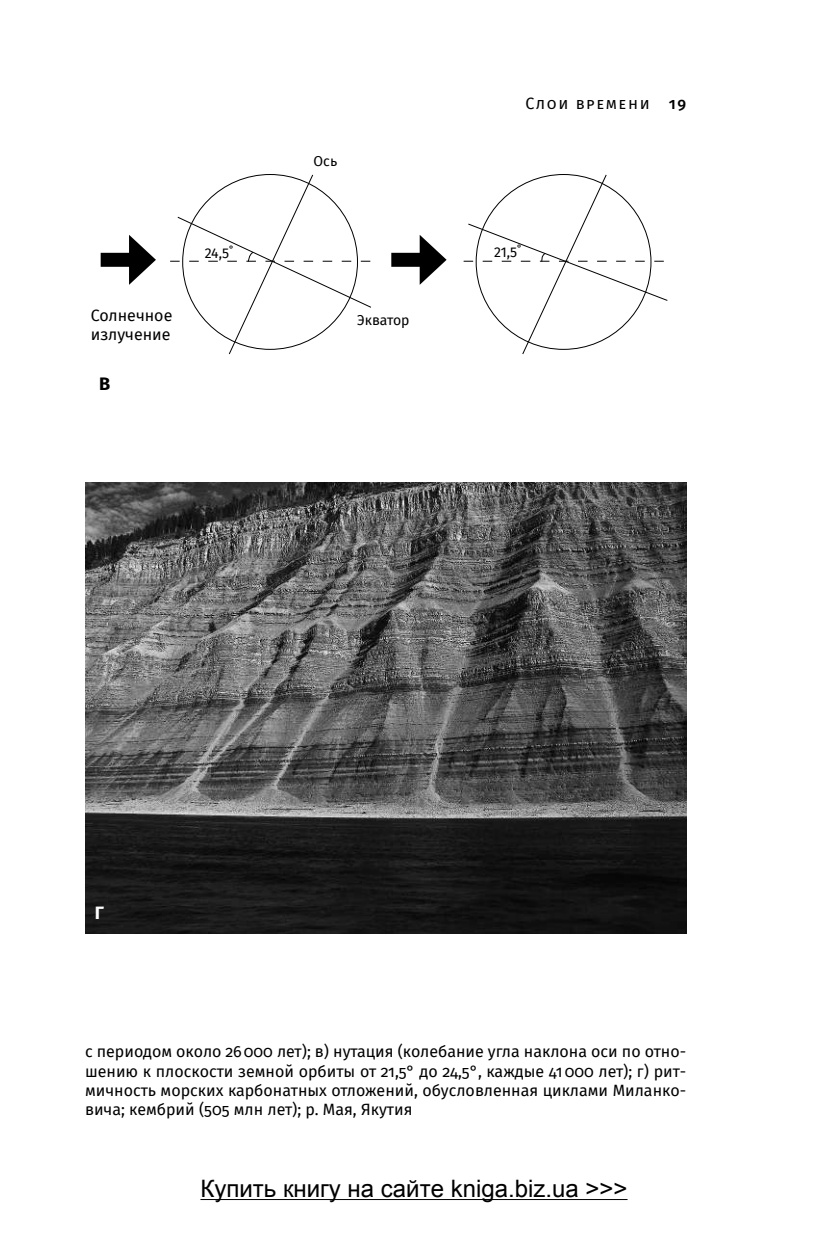
<style>
.page{position:relative;width:828px;height:1248px;background:#fff}
.page>*{position:absolute;margin:0;border:0;box-sizing:border-box;transform-origin:0 0}
.t1{font:24px "Arial";color:#000}
.t2{font:700 18px "Fira Sans";color:#000}
.t3{font:700 18px "Fira Sans";color:#fff}
.t4{font:16px/19.2px "Fira Sans";color:#000}
.t5{font:14px "Fira Sans";letter-spacing:-.005em;color:#000}
.s1{font-weight:500}
</style>
<div class="page">
<svg style="left:170px;top:174px;width:201px;height:181px"></svg>
<svg style="left:463px;top:174px;width:205px;height:180px"></svg>
<div style="left:101px;top:253px;width:39px;height:14px;background:#000"></div>
<svg style="left:129px;top:235px;width:27px;height:50px"></svg>
<div style="left:391px;top:253px;width:39px;height:14px;background:#000"></div>
<svg style="left:420px;top:235px;width:26px;height:50px"></svg>
<img style="left:85px;top:482px;width:601px;height:450px">
<hr style="left:200px;top:1198px;width:427px;height:1px;background:#000">
<p class="t5" style="left:314px;top:153px;width:25px">Ось</p>
<p class="t4" style="left:525px;top:94px;width:162px">Слои времени <span class="s1">19</span></p>
<p class="t4" style="left:91px;top:306px;width:83px">Солнечное излучение</p>
<p class="t2" style="left:99px;top:373px;width:13px">В</p>
<p class="t5" style="left:205px;top:244px;width:30px">24,5˚</p>
<p class="t5" style="left:494px;top:244px;width:29px">21,5˚</p>
<p class="t5" style="left:357px;top:312px;width:54px">Экватор</p>
<p class="t3" style="left:95px;top:901px;width:11px">Г</p>
<p class="t4" style="left:85px;top:1042px;width:603px;text-align:justify">с периодом около 26000 лет); в) нутация (колебание угла наклона оси по отно&shy;шению к плоскости земной орбиты от 21,5° до 24,5°, каждые 41 000 лет); г) рит&shy;мичность морских карбонатных отложений, обусловленная циклами Миланко&shy;вича; кембрий (505 млн лет); р. Мая, Якутия</p>
<h1 class="t1" style="left:200px;top:1172px;width:428px">Купить книгу на сайте kniga.biz.ua &gt;&gt;&gt;</h1>
</div>
